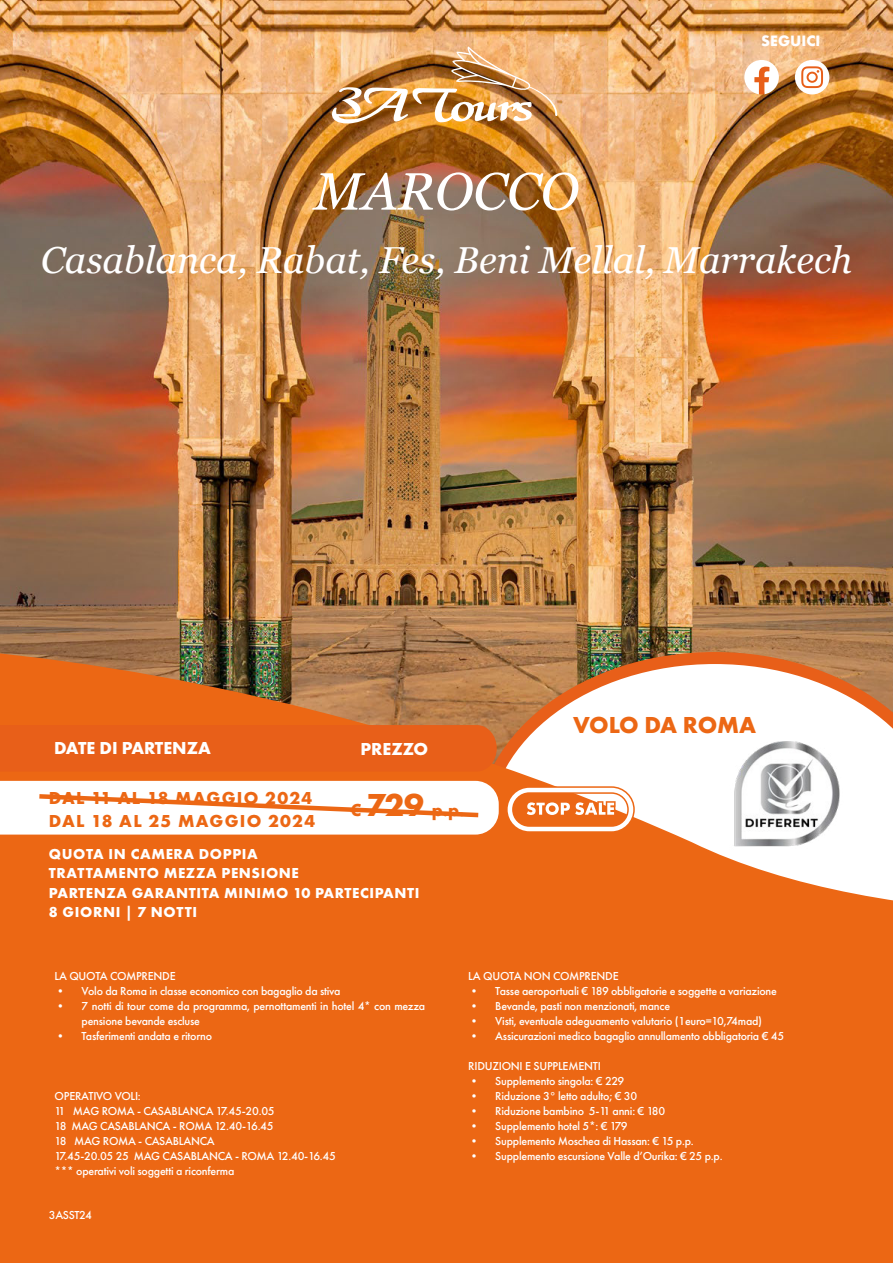
<style>
.page{position:relative;width:893px;height:1263px;background:#fff}
.page>*{position:absolute;margin:0;border:0;box-sizing:border-box;transform-origin:0 0}
.t1{font:italic 52.5px "Georgia";color:#fff}
.t2{font:italic 37.5px "Georgia";color:#fff}
.t3{font:700 24px "Futura PT";letter-spacing:-.015em;color:#ec6714}
.t4{font:700 18px/22.5px "Futura PT";letter-spacing:.07em;color:#ec6714}
.t5{font:700 18px "Futura PT";color:#fff}
.t6{font:700 15px/19.5px "Futura PT";letter-spacing:.04em;color:#fff}
.t7{font:700 13.8px "Futura";color:#fff}
.t8{font:500 12px/15px "Futura PT";letter-spacing:-.02em;color:#fff}
.t9{font:500 12px "Futura PT";letter-spacing:-.04em;color:#fff}
.s1{font-size:33px}
</style>
<div class="page">
<img style="left:0;top:0;width:893px;height:645px">
<svg style="left:0;top:645px;width:893px;height:618px;background:#e7752d"></svg>
<img style="left:327px;top:47px;width:231px;height:76px">
<div style="left:795px;top:60px;width:34px;height:34px;background:#fff;border-radius:50%"></div>
<svg style="left:801px;top:66px;width:22px;height:22px"></svg>
<svg style="left:744px;top:60px;width:35px;height:34px"></svg>
<div style="left:0;top:725px;width:497px;height:46px;background:#e85f19"></div>
<img style="left:723px;top:729px;width:125px;height:125px">
<svg style="left:0;top:781px;width:499px;height:53px"></svg>
<svg style="left:506px;top:786px;width:129px;height:47px"></svg>
<p class="t7" style="left:761px;top:31px;width:61px">SEGUICI</p>
<h1 class="t1" style="left:314px;top:153px;width:266px">MAROCCO</h1>
<h2 class="t2" style="left:41px;top:232px;width:813px">Casablanca, Rabat, Fes, Beni Mellal, Marrakech</h2>
<h3 class="t5" style="left:54px;top:736px;width:158px">DATE DI PARTENZA</h3>
<h3 class="t5" style="left:360px;top:737px;width:69px">PREZZO</h3>
<h3 class="t4" style="left:49px;top:787px;width:268px">DAL 11 AL 18 MAGGIO 2024<br>DAL 18 AL 25 MAGGIO 2024</h3>
<h3 class="t4" style="left:351px;top:798px;width:115px">€ <span class="s1">729</span> p.p.</h3>
<p class="t6" style="left:49px;top:843px;width:372px">QUOTA IN CAMERA DOPPIA<br>TRATTAMENTO MEZZA PENSIONE<br>PARTENZA GARANTITA MINIMO 10 PARTECIPANTI<br>8 GIORNI | 7 NOTTI</p>
<h3 class="t3" style="left:573px;top:709px;width:185px">VOLO DA ROMA</h3>
<p class="t8" style="left:55px;top:968px;width:123px">LA QUOTA COMPRENDE</p>
<p class="t8" style="left:55px;top:983px;width:288px">• Volo da Roma in classe economico con bagaglio da stiva</p>
<p class="t8" style="left:82px;top:998px;width:345px;text-indent:-27px">• 7 notti di tour come da programma, pernottamenti in hotel 4* con mezza pensione bevande escluse</p>
<p class="t8" style="left:55px;top:1028px;width:159px">• Tasferimenti andata e ritorno</p>
<p class="t8" style="left:55px;top:1088px;width:283px">OPERATIVO VOLI:<br>11 MAG ROMA - CASABLANCA 17.45-20.05<br>18 MAG CASABLANCA - ROMA 12.40-16.45<br>18 MAG ROMA - CASABLANCA<br>17.45-20.05 25 MAG CASABLANCA - ROMA 12.40-16.45 *** operativi voli soggetti a riconferma</p>
<p class="t9" style="left:49px;top:1207px;width:44px">3ASST24</p>
<p class="t8" style="left:468px;top:968px;width:152px">LA QUOTA NON COMPRENDE</p>
<p class="t8" style="left:468px;top:983px;width:310px">• Tasse aeroportuali € 189 obbligatorie e soggette a variazione</p>
<p class="t8" style="left:468px;top:998px;width:203px">• Bevande, pasti non menzionati, mance</p>
<p class="t8" style="left:468px;top:1013px;width:295px">• Visti, eventuale adeguamento valutario (1euro=10,74mad)</p>
<p class="t8" style="left:468px;top:1028px;width:317px">• Assicurazioni medico bagaglio annullamento obbligatoria € 45</p>
<p class="t8" style="left:468px;top:1058px;width:134px">RIDUZIONI E SUPPLEMENTI</p>
<p class="t8" style="left:468px;top:1073px;width:158px">• Supplemento singola: € 229</p>
<p class="t8" style="left:468px;top:1088px;width:170px">• Riduzione 3° letto adulto; € 30</p>
<p class="t8" style="left:468px;top:1103px;width:199px">• Riduzione bambino 5-11 anni: € 180</p>
<p class="t8" style="left:468px;top:1118px;width:161px">• Supplemento hotel 5*: € 179</p>
<p class="t8" style="left:468px;top:1133px;width:227px">• Supplemento Moschea di Hassan: € 15 p.p.</p>
<p class="t8" style="left:468px;top:1148px;width:256px">• Supplemento escursione Valle d’Ourika: € 25 p.p.</p>
</div>
